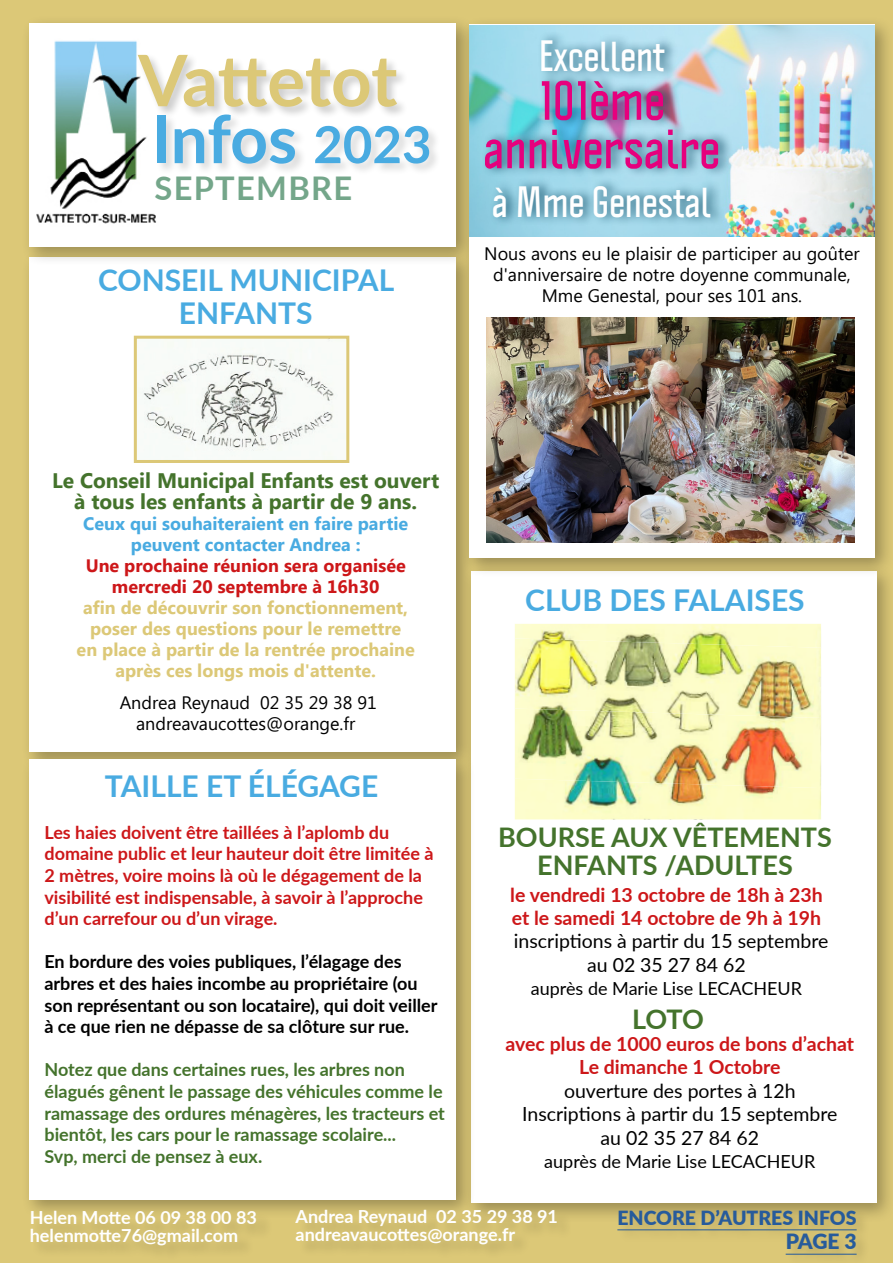
<style>
.page{position:relative;width:893px;height:1263px;background:#dcc877}
.page>*{position:absolute;margin:0;border:0;box-sizing:border-box;transform-origin:0 0}
.t1{font:700 71.1px "Lato";letter-spacing:-.005em;color:#dcc877}
.t2{font:700 66.15px "Lato";letter-spacing:-.01em;color:#49abe1}
.t3{font:700 50.4px "Politica";color:#e6007d}
.t4{font:700 38.25px "Politica";color:#fff}
.t5{font:700 32.7px "Lato";letter-spacing:.04em;color:#74a68a}
.t6{font:700 30px "Lato";color:#49abe1}
.t7{font:700 27px "Lato";color:#44732c}
.t8{font:700 21px "Segoe UI";color:#44732c}
.t9{font:900 21px "Lato";color:#275b9b}
.t10{font:19.5px "Lato";color:#000}
.t11{font:700 19.5px/23.4px "Lato";color:#cd1719;text-align:center}
.t12{font:900 19.5px "Lato";color:#275b9b}
.t13{font:700 18px/21.6px "Lato";color:#cd1719}
.t14{font:700 18px/21.6px "Lato";color:#44732c}
.t15{font:700 18px/21.6px "Lato";color:#000}
.t16{font:18px/21px "Segoe UI";color:#000;text-align:center}
.t17{font:700 18px "Segoe UI";color:#dcc877}
.t18{font:700 18px "Lato";color:#fff}
.t19{font:700 18px "Segoe UI";color:#49abe1}
.t20{font:700 18px "Segoe UI";color:#cd1719}
.t21{font:18px "Lato";color:#000}
.s1{font-size:51px}
</style>
<div class="page">
<div style="left:21px;top:249px;width:455px;height:522px;background:#000;opacity:.3"></div>
<div style="left:29px;top:257px;width:427px;height:494px;background:#fff"></div>
<div style="left:21px;top:15px;width:455px;height:252px;background:#000;opacity:.3"></div>
<div style="left:29px;top:23px;width:427px;height:224px;background:#fff"></div>
<img style="left:36px;top:40px;width:120px;height:184px">
<div style="left:137px;top:53px;width:272px;height:66px;background:#000;opacity:.2"></div>
<div style="left:155px;top:113px;width:286px;height:63px;background:#000;opacity:.15"></div>
<div style="left:463px;top:563px;width:430px;height:660px;background:#000;opacity:.3"></div>
<div style="left:471px;top:571px;width:405px;height:632px;background:#fff"></div>
<img style="left:515px;top:624px;width:306px;height:14px">
<img style="left:515px;top:638px;width:306px;height:70px">
<img style="left:515px;top:708px;width:306px;height:71px">
<img style="left:515px;top:779px;width:306px;height:40px">
<div style="left:21px;top:751px;width:455px;height:469px;background:#000;opacity:.3"></div>
<div style="left:29px;top:759px;width:427px;height:441px;background:#fff"></div>
<img style="left:138px;top:340px;width:205px;height:119px">
<div style="left:134px;top:336px;width:215px;height:127px;border:3px solid #dcc877"></div>
<div style="left:32px;top:1212px;width:241px;height:49px;background:#d5c273"></div>
<div style="left:617px;top:1208px;width:253px;height:55px;background:#000;opacity:.15"></div>
<hr style="left:617px;top:1229px;width:240px;height:1px;background:#275b9b">
<hr style="left:786px;top:1254px;width:71px;height:1px;background:#275b9b">
<div style="left:297px;top:1210px;width:276px;height:50px;background:#d5c173"></div>
<div style="left:461px;top:16px;width:432px;height:562px;background:#000;opacity:.3"></div>
<div style="left:469px;top:25px;width:406px;height:533px;background:#fff"></div>
<img style="left:470px;top:25px;width:404px;height:211px">
<div style="left:481px;top:31px;width:252px;height:195px;background:#003c56;opacity:.75"></div>
<img style="left:486px;top:317px;width:369px;height:226px">
<p class="t1" style="left:138px;top:28px;width:261px">Vattetot</p>
<p class="t2" style="left:152px;top:90px;width:282px">Infos <span class="s1">2023</span></p>
<p class="t5" style="left:155px;top:164px;width:199px">SEPTEMBRE</p>
<p class="t6" style="left:98px;top:258px;width:298px">CONSEIL MUNICIPAL</p>
<p class="t6" style="left:179px;top:291px;width:135px">ENFANTS</p>
<p class="t4" style="left:539px;top:32px;width:127px">Excellent</p>
<p class="t3" style="left:539px;top:68px;width:128px">101ème</p>
<p class="t3" style="left:483px;top:116px;width:238px">anniversaire</p>
<p class="t4" style="left:492px;top:177px;width:220px">à Mme Genestal</p>
<p class="t16" style="left:484px;top:243px;width:377px">Nous avons eu le plaisir de participer au goûter d'anniversaire de notre doyenne communale,<br>Mme Genestal, pour ses 101 ans.</p>
<p class="t8" style="left:52px;top:469px;width:389px">Le Conseil Municipal Enfants est ouvert</p>
<p class="t8" style="left:74px;top:490px;width:344px">à tous les enfants à partir de 9 ans.</p>
<p class="t19" style="left:83px;top:513px;width:326px">Ceux qui souhaiteraient en faire partie</p>
<p class="t19" style="left:131px;top:534px;width:231px">peuvent contacter Andrea :</p>
<p class="t20" style="left:86px;top:555px;width:322px">Une prochaine réunion sera organisée</p>
<p class="t20" style="left:112px;top:576px;width:269px">mercredi 20 septembre à 16h30</p>
<p class="t17" style="left:83px;top:597px;width:326px">afin de découvrir son fonctionnement,</p>
<p class="t17" style="left:90px;top:618px;width:313px">poser des questions pour le remettre</p>
<p class="t17" style="left:77px;top:639px;width:340px">en place à partir de la rentrée prochaine</p>
<p class="t17" style="left:115px;top:660px;width:262px">après ces longs mois d'attente.</p>
<p class="t16" style="left:120px;top:692px;width:259px">Andrea Reynaud 02 35 29 38 91</p>
<p class="t16" style="left:136px;top:713px;width:221px">andreavaucottes@orange.fr</p>
<p class="t6" style="left:105px;top:764px;width:275px">TAILLE ET ÉLÉGAGE</p>
<p class="t13" style="left:44px;top:821px;width:346px">Les haies doivent être taillées à l’aplomb du</p>
<p class="t13" style="left:44px;top:842px;width:391px">domaine public et leur hauteur doit être limitée à 2 mètres, voire moins là où le dégagement de la visibilité est indispensable, à savoir à l’approche d’un carrefour ou d’un virage.</p>
<p class="t15" style="left:44px;top:950px;width:395px">En bordure des voies publiques, l’élagage des arbres et des haies incombe au propriétaire (ou son représentant ou son locataire), qui doit veiller à ce que rien ne dépasse de sa clôture sur rue.</p>
<p class="t14" style="left:44px;top:1058px;width:402px">Notez que dans certaines rues, les arbres non élagués gênent le passage des véhicules comme le ramassage des ordures ménagères, les tracteurs et bientôt, les cars pour le ramassage scolaire...</p>
<p class="t14" style="left:44px;top:1145px;width:219px">Svp, merci de pensez à eux.</p>
<p class="t6" style="left:525px;top:578px;width:281px">CLUB DES FALAISES</p>
<p class="t7" style="left:498px;top:817px;width:335px">BOURSE AUX VÊTEMENTS</p>
<p class="t7" style="left:537px;top:846px;width:257px">ENFANTS /ADULTES</p>
<p class="t11" style="left:510px;top:882px;width:314px">le vendredi 13 octobre de 18h à 23h</p>
<p class="t11" style="left:512px;top:905px;width:311px">et le samedi 14 octobre de 9h à 19h</p>
<p class="t10" style="left:514px;top:927px;width:316px">inscriptions à partir du 15 septembre</p>
<p class="t10" style="left:587px;top:951px;width:160px">au 02 35 27 84 62</p>
<p class="t21" style="left:531px;top:976px;width:273px">auprès de Marie Lise LECACHEUR</p>
<p class="t7" style="left:632px;top:1000px;width:73px">LOTO</p>
<p class="t11" style="left:506px;top:1031px;width:350px">avec plus de 1000 euros de bons d’achat<br>Le dimanche 1 Octobre</p>
<p class="t10" style="left:564px;top:1077px;width:233px">ouverture des portes à 12h</p>
<p class="t10" style="left:522px;top:1100px;width:317px">Inscriptions à partir du 15 septembre</p>
<p class="t10" style="left:600px;top:1124px;width:160px">au 02 35 27 84 62</p>
<p class="t21" style="left:544px;top:1149px;width:273px">auprès de Marie Lise LECACHEUR</p>
<p class="t18" style="left:30px;top:1204px;width:229px">Helen Motte 06 09 38 00 83</p>
<p class="t18" style="left:30px;top:1222px;width:210px">helenmotte76@gmail.com</p>
<p class="t18" style="left:296px;top:1203px;width:264px">Andrea Reynaud 02 35 29 38 91</p>
<p class="t18" style="left:296px;top:1221px;width:221px">andreavaucottes@orange.fr</p>
<p class="t12" style="left:617px;top:1203px;width:241px">ENCORE D’AUTRES INFOS</p>
<p class="t9" style="left:786px;top:1226px;width:72px">PAGE 3</p>
</div>
